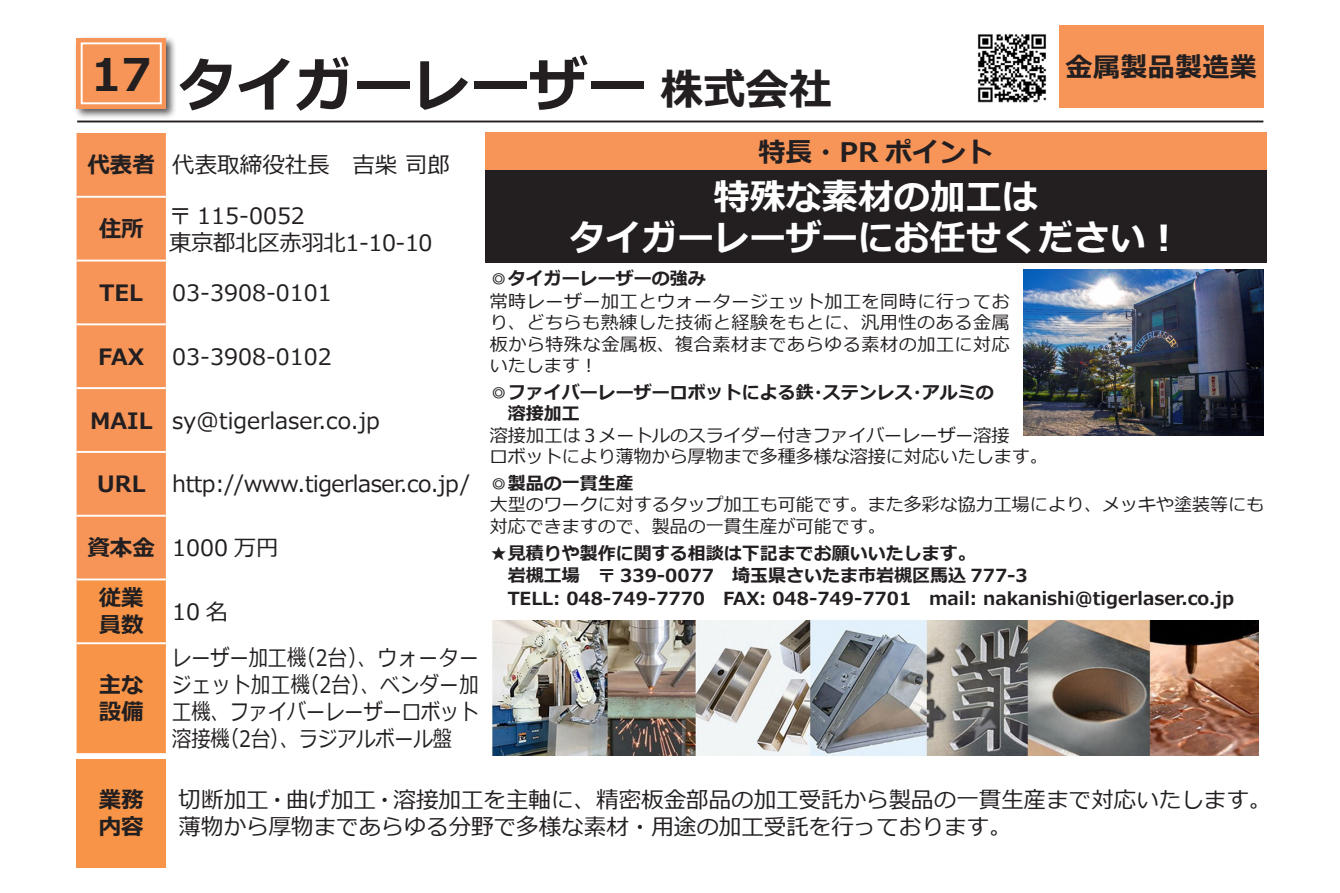
<style>
.page{position:relative;width:1340px;height:893px;background:#fff}
.page>*{position:absolute;margin:0;border:0;box-sizing:border-box;transform-origin:0 0}
.t1{font:700 58.5px "Meiryo";color:#231f20}
.t2{font:700 36px/40.5px "Meiryo";color:#fff;text-align:center}
.t3{font:700 27px "Meiryo";letter-spacing:.015em;color:#231f20}
.t4{font:22.5px/27px "Meiryo";color:#231f20}
.t5{font:22.5px/27px "Meiryo";color:#231f20;text-align:justify;scale:.85 1}
.t6{font:22.5px/27px "Meiryo";letter-spacing:-.02em;color:#231f20}
.t7{font:700 22.5px/27px "Meiryo";color:#231f20}
.t8{font:18px/21.4px "Meiryo";color:#231f20}
.t9{font:700 18px/22.5px "Meiryo";color:#231f20}
.t10{font:18px/21.6px "Meiryo";letter-spacing:.035em;color:#231f20}
.s1{font-size:42.75px}
.s2{font-weight:700}
</style>
<div class="page">
<svg style="left:77px;top:133px;width:89px;height:620px;background:#f79554"></svg>
<hr style="left:77px;top:196px;width:89px;height:2px;background:#fff">
<hr style="left:77px;top:260px;width:89px;height:1px;background:#fff">
<hr style="left:77px;top:323px;width:89px;height:2px;background:#fff">
<hr style="left:77px;top:387px;width:89px;height:2px;background:#fff">
<hr style="left:77px;top:451px;width:89px;height:2px;background:#fff">
<hr style="left:77px;top:515px;width:89px;height:2px;background:#fff">
<hr style="left:77px;top:578px;width:89px;height:2px;background:#fff">
<hr style="left:77px;top:642px;width:89px;height:2px;background:#fff">
<div style="left:485px;top:132px;width:781px;height:39px;background:#f79559"></div>
<div style="left:485px;top:171px;width:781px;height:92px;background:#231f20"></div>
<hr style="left:77px;top:121px;width:1186px;height:1px;background:#231f20">
<div style="left:74px;top:36px;width:103px;height:84px;background:#231f20;opacity:.75"></div>
<div style="left:77px;top:38px;width:89px;height:70px;background:#f79559"></div>
<div style="left:81px;top:42px;width:81px;height:62px;border:2px solid #fff"></div>
<div style="left:77px;top:759px;width:89px;height:108px;background:#f79447"></div>
<div style="left:1059px;top:26px;width:204px;height:82px;background:#f79559"></div>
<img style="left:977px;top:34px;width:70px;height:69px">
<img style="left:1023px;top:269px;width:240px;height:167px">
<img style="left:491px;top:620px;width:767px;height:135px">
<p class="t1" style="left:91px;top:44px;width:742px"><sup>17</sup> タイガーレーザー <span class="s1">株式会社</span></p>
<p class="t3" style="left:1065px;top:48px;width:193px">金属製品製造業</p>
<p class="t4" style="left:87px;top:153px;width:364px"><span class="s2">代表者</span> 代表取締役社長　吉柴 司郎</p>
<p class="t7" style="left:99px;top:217px;width:46px">住所</p>
<p class="t6" style="left:169px;top:203px;width:265px">〒 115-0052<br>東京都北区赤羽北1-10-10</p>
<p class="t7" style="left:100px;top:280px;width:45px">TEL</p>
<p class="t4" style="left:172px;top:280px;width:161px">03-3908-0101</p>
<p class="t4" style="left:98px;top:344px;width:235px"><span class="s2">FAX</span> 03-3908-0102</p>
<p class="t4" style="left:90px;top:408px;width:291px"><span class="s2">MAIL</span> sy@tigerlaser.co.jp</p>
<p class="t6" style="left:97px;top:472px;width:374px"><span class="s2">URL</span> http://www.tigerlaser.co.jp/</p>
<p class="t4" style="left:87px;top:536px;width:193px"><span class="s2">資本金</span> 1000 万円</p>
<p class="t7" style="left:99px;top:586px;width:46px">従業員数</p>
<p class="t4" style="left:172px;top:599px;width:58px">10 名</p>
<p class="t7" style="left:99px;top:673px;width:46px">主な設備</p>
<p class="t5" style="left:172px;top:646px;width:362px">レーザー加工機（2台）、ウォータージェット加工機（2台）、ベンダー加工機、ファイバーレーザーロボット溶接機（2台）、ラジアルボール盤</p>
<p class="t3" style="left:758px;top:133px;width:236px">特長・PR ポイント</p>
<p class="t2" style="left:569px;top:179px;width:613px">特殊な素材の加工は<br>タイガーレーザーにお任せください︕</p>
<p class="t10" style="left:490px;top:269px;width:521px"><span class="s2">◎タイガーレーザーの強み<br></span>常時レーザー加工とウォータージェット加工を同時に行っており、どちらも熟練した技術と経験をもとに、汎用性のある金属板から特殊な金属板、複合素材まであらゆる素材の加工に対応いたします︕</p>
<p class="t8" style="left:490px;top:383px;width:559px"><span class="s2">◎ファイバーレーザーロボットによる鉄・ステンレス・アルミの<br>　溶接加工<br></span>溶接加工は３メートルのスライダー付きファイバーレーザー溶接<br>ロボットにより薄物から厚物まで多種多様な溶接に対応いたします。</p>
<p class="t8" style="left:490px;top:474px;width:775px"><span class="s2">◎製品の一貫生産<br></span>大型のワークに対するタップ加工も可能です。また多彩な協力工場により、メッキや塗装等にも対応できますので、製品の一貫生産が可能です。</p>
<p class="t9" style="left:490px;top:543px;width:745px">★見積りや製作に関する相談は下記までお願いいたします。<br>　岩槻工場　〒 339-0077　埼玉県さいたま市岩槻区馬込 777-3<br>　TELL: 048-749-7770 FAX: 048-749-7701 mail: nakanishi@tigerlaser.co.jp</p>
<p class="t7" style="left:99px;top:788px;width:46px">業務内容</p>
<p class="t4" style="left:179px;top:788px;width:1094px">切断加工・曲げ加工・溶接加工を主軸に、精密板金部品の加工受託から製品の一貫生産まで対応いたします。薄物から厚物まであらゆる分野で多様な素材・用途の加工受託を行っております。</p>
</div>
